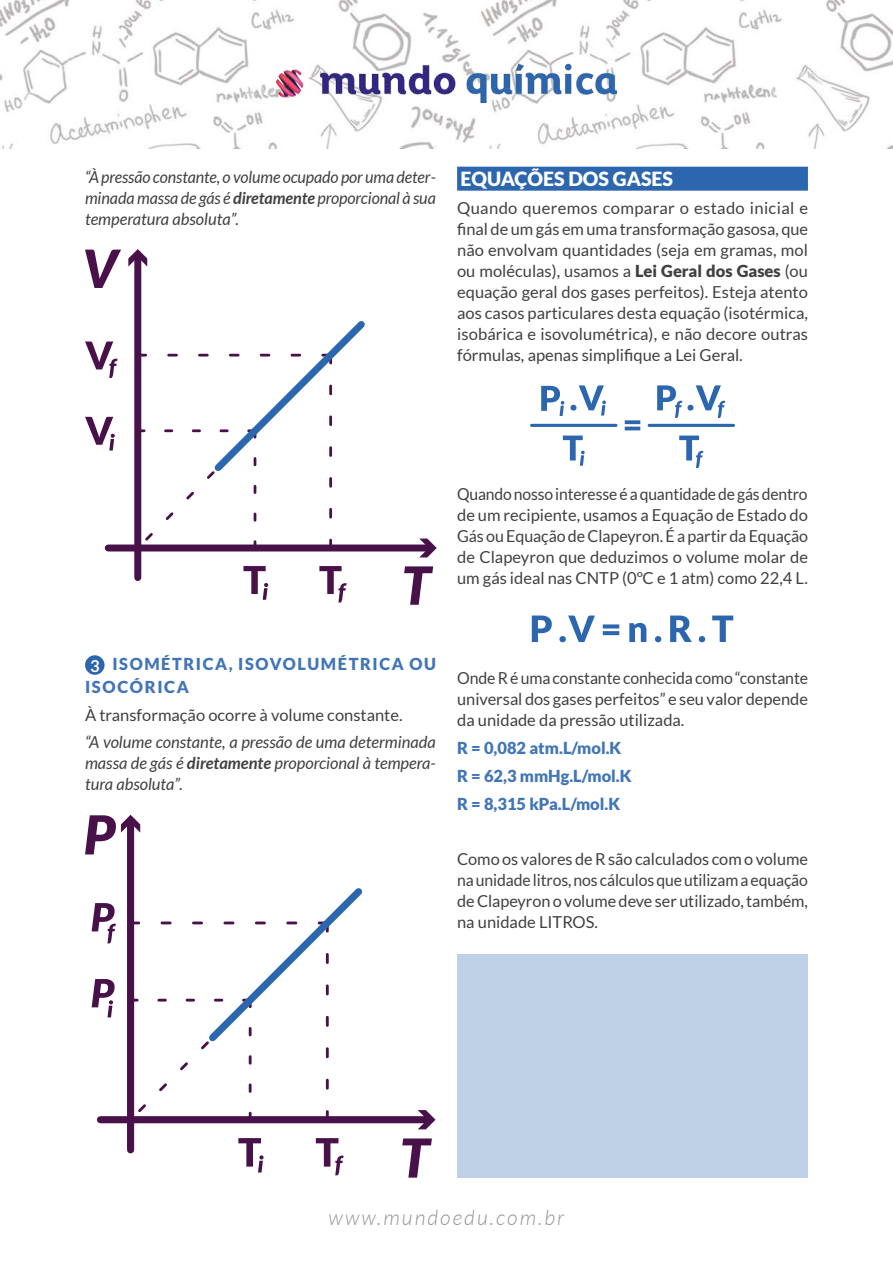
<style>
.page{position:relative;width:893px;height:1263px;background:#fff}
.page>*{position:absolute;margin:0;border:0;box-sizing:border-box;transform-origin:0 0}
.t1{font:italic 300 21px "Lato";letter-spacing:.1em;color:#939597}
.t2{font:900 19.5px "Lato";color:#fff}
.t3{font:16.5px/21px "Lato";color:#404042;text-align:justify}
.t4{font:italic 16.5px/21px "Lato";color:#404042;text-align:justify}
.t5{font:16.5px/21px "Lato";color:#404042;text-align:justify;scale:.95 1}
.t6{font:16.5px/21px "Lato";color:#404042;text-align:justify;scale:.96 1}
.t7{font:900 16.5px/27.8px "Lato";color:#4175b7}
.t8{font:900 16.5px/22.5px "Lato";letter-spacing:.1em;color:#4175b7}
.s1{font-weight:700}
.s2{font-weight:900}
.s3{font-weight:700;color:#fff}
</style>
<div class="page">
<img style="left:0;top:0;width:893px;height:149px">
<img style="left:276px;top:63px;width:341px;height:40px">
<svg style="left:141px;top:315px;width:230px;height:237px"></svg>
<div style="left:134px;top:255px;width:7px;height:323px;background:#491149"></div>
<svg style="left:128px;top:249px;width:19px;height:18px"></svg>
<div style="left:108px;top:544px;width:322px;height:7px;background:#491149"></div>
<svg style="left:419px;top:538px;width:18px;height:19px"></svg>
<svg style="left:85px;top:250px;width:36px;height:38px"></svg>
<svg style="left:404px;top:566px;width:29px;height:39px"></svg>
<svg style="left:85px;top:417px;width:30px;height:33px"></svg>
<svg style="left:85px;top:341px;width:32px;height:37px"></svg>
<svg style="left:243px;top:566px;width:25px;height:34px"></svg>
<svg style="left:319px;top:566px;width:28px;height:36px"></svg>
<div style="left:85px;top:655px;width:20px;height:20px;background:#2c66ae;border-radius:50%"></div>
<svg style="left:134px;top:882px;width:235px;height:242px"></svg>
<div style="left:127px;top:821px;width:7px;height:329px;background:#491149"></div>
<div style="left:100px;top:1116px;width:329px;height:7px;background:#491149"></div>
<svg style="left:418px;top:1110px;width:17px;height:19px"></svg>
<svg style="left:402px;top:1138px;width:30px;height:39px"></svg>
<svg style="left:238px;top:1138px;width:26px;height:34px"></svg>
<svg style="left:316px;top:1138px;width:28px;height:37px"></svg>
<svg style="left:85px;top:815px;width:55px;height:39px"></svg>
<svg style="left:92px;top:903px;width:24px;height:40px"></svg>
<svg style="left:92px;top:979px;width:23px;height:38px"></svg>
<div style="left:457px;top:167px;width:351px;height:24px;background:#2c66ae"></div>
<svg style="left:570px;top:385px;width:36px;height:30px"></svg>
<svg style="left:563px;top:435px;width:22px;height:31px"></svg>
<svg style="left:625px;top:420px;width:15px;height:4px"></svg>
<hr style="left:625px;top:427px;width:15px;height:3px;background:#2c66ae">
<svg style="left:679px;top:435px;width:24px;height:33px"></svg>
<hr style="left:532px;top:424px;width:84px;height:3px;background:#2c66ae">
<hr style="left:649px;top:424px;width:84px;height:3px;background:#2c66ae">
<svg style="left:541px;top:386px;width:23px;height:30px"></svg>
<svg style="left:657px;top:385px;width:68px;height:33px"></svg>
<svg style="left:532px;top:615px;width:20px;height:27px"></svg>
<svg style="left:559px;top:615px;width:36px;height:27px"></svg>
<svg style="left:603px;top:624px;width:16px;height:4px"></svg>
<svg style="left:603px;top:631px;width:16px;height:4px"></svg>
<svg style="left:629px;top:623px;width:17px;height:19px"></svg>
<svg style="left:655px;top:636px;width:6px;height:6px"></svg>
<svg style="left:670px;top:615px;width:22px;height:27px"></svg>
<svg style="left:699px;top:636px;width:6px;height:6px"></svg>
<svg style="left:712px;top:615px;width:21px;height:27px"></svg>
<div style="left:457px;top:955px;width:351px;height:223px;background:#bfd1e7"></div>
<p class="t4" style="left:85px;top:167px;width:352px">“À pressão constante, o volume ocupado por uma deter&shy;minada massa de gás é <span class="s1">diretamente</span> proporcional à sua temperatura absoluta”.</p>
<p class="t2" style="left:460px;top:167px;width:214px">EQUAÇÕES DOS GASES</p>
<p class="t3" style="left:457px;top:197px;width:353px">Quando queremos comparar o estado inicial e final de um gás em uma transformação gasosa, que não envolvam quantidades (seja em gramas, mol ou moléculas), usamos a <span class="s2">Lei Geral dos Gases</span> (ou equação geral dos gases perfeitos). Esteja atento aos casos particulares desta equação (isotérmica, isobárica e isovolumétrica), e não decore outras fórmulas, apenas simplifique a Lei Geral.</p>
<p class="t5" style="left:457px;top:483px;width:371px">Quando nosso interesse é a quantidade de gás dentro de um recipiente, usamos a Equação de Estado do Gás ou Equação de Clapeyron. É a partir da Equação de Clapeyron que deduzimos o volume molar de um gás ideal nas CNTP (0ºC e 1 atm) como 22,4 L.</p>
<p class="t8" style="left:85px;top:653px;width:352px;text-indent:5px"><span class="s3">3</span> ISOMÉTRICA, ISOVOLUMÉTRICA OU<br>ISOCÓRICA</p>
<p class="t3" style="left:85px;top:704px;width:319px">À transformação ocorre à volume constante.</p>
<p class="t4" style="left:85px;top:732px;width:352px">“A volume constante, a pressão de uma determinada massa de gás é <span class="s1">diretamente</span> proporcional à tempera&shy;tura absoluta”.</p>
<p class="t6" style="left:457px;top:668px;width:367px">Onde R é uma constante conhecida como “constante universal dos gases perfeitos” e seu valor depende da unidade da pressão utilizada.</p>
<p class="t7" style="left:457px;top:734px;width:176px">R = 0,082 atm.L/mol.K<br>R = 62,3 mmHg.L/mol.K<br>R = 8,315 kPa.L/mol.K</p>
<p class="t3" style="left:457px;top:849px;width:352px">Como os valores de R são calculados com o volume na unidade litros, nos cálculos que utilizam a equação de Clapeyron o volume deve ser utilizado, também, na unidade LITROS.</p>
<p class="t1" style="left:329px;top:1206px;width:237px">www.mundoedu.com.br</p>
</div>
